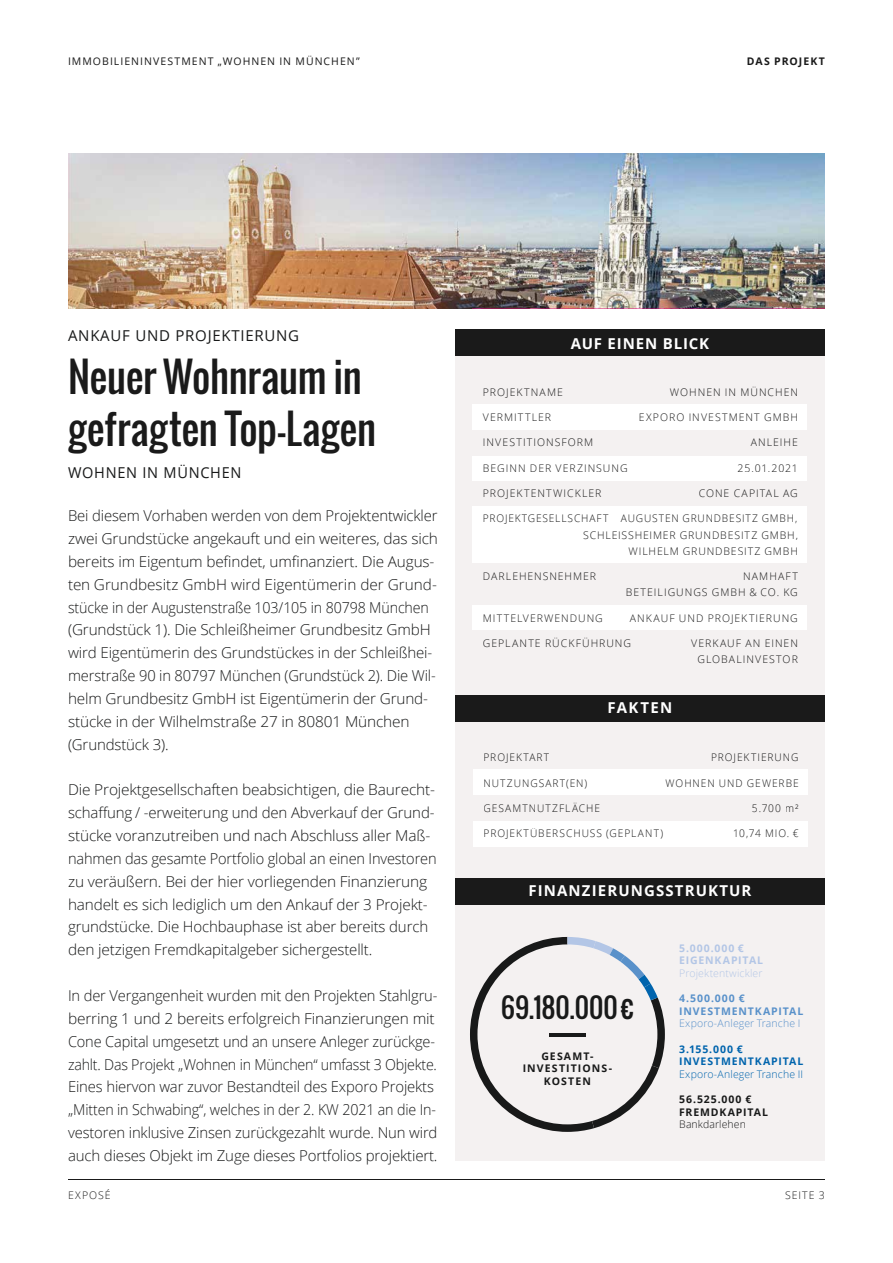
<style>
.page{position:relative;width:893px;height:1263px;background:#fff}
.page>*{position:absolute;margin:0;border:0;box-sizing:border-box;transform-origin:0 0}
.t1{font:40.5px/52.5px "Oswald";color:#1a1a1a}
.t2{font:27px "Oswald";color:#181919}
.t3{font:300 15px/22.8px "Open Sans";letter-spacing:-.01em;color:#181919}
.t4{font:15px "Open Sans";letter-spacing:.05em;color:#181919}
.t5{font:700 15px "Open Sans";letter-spacing:.075em;color:#fff}
.t6{font:700 15px "Open Sans";letter-spacing:.055em;color:#fff}
.t7{font:300 10.5px/16.4px "Open Sans";letter-spacing:.095em;color:#1a1a1a;text-align:right}
.t8{font:300 10.5px/16.4px "Open Sans";letter-spacing:.095em;color:#181818;text-align:right}
.t9{font:700 10.5px/12.6px "Open Sans";letter-spacing:.1em;color:#181919;text-align:center}
.t10{font:10.5px "Open Sans";letter-spacing:.095em;color:#1a1a1a}
.t11{font:700 10.5px/12.6px "Open Sans";letter-spacing:.085em;color:#5991ca}
.t12{font:700 10.5px/12.6px "Open Sans";letter-spacing:.08em;color:#0064ad}
.t13{font:300 10.5px "Open Sans";letter-spacing:.01em;color:#0064ad}
.t14{font:700 10.5px/12.6px "Open Sans";letter-spacing:.08em;color:#b3c6e6}
.t15{font:300 10.5px "Open Sans";letter-spacing:.01em;color:#5991ca}
.t16{font:300 10.5px "Open Sans";letter-spacing:.01em;color:#b3c6e6}
.t17{font:300 10.5px "Open Sans";letter-spacing:.01em;color:#181919}
.t18{font:700 10.5px "Open Sans";letter-spacing:.095em;color:#1a1a1a}
.t19{font:300 10.5px "Open Sans";letter-spacing:.075em;color:#191919}
</style>
<div class="page">
<hr style="left:68px;top:1178px;width:757px;height:1px;background:#1a1a1a">
<div style="left:455px;top:330px;width:370px;height:831px;background:#f4f1f1"></div>
<div style="left:455px;top:330px;width:370px;height:26px;background:#1a1a1a"></div>
<div style="left:455px;top:695px;width:370px;height:26px;background:#1a1a1a"></div>
<div style="left:472px;top:404px;width:335px;height:25px;background:#fff"></div>
<div style="left:472px;top:456px;width:335px;height:24px;background:#fff"></div>
<div style="left:472px;top:605px;width:335px;height:25px;background:#fff"></div>
<div style="left:472px;top:507px;width:335px;height:56px;background:#fff"></div>
<div style="left:455px;top:878px;width:370px;height:26px;background:#1a1a1a"></div>
<div style="left:473px;top:770px;width:335px;height:25px;background:#fff"></div>
<div style="left:473px;top:821px;width:335px;height:25px;background:#fff"></div>
<svg style="left:470px;top:937px;width:195px;height:195px"></svg>
<img style="left:68px;top:153px;width:757px;height:156px">
<p class="t10" style="left:68px;top:54px;width:293px">IMMOBILIENINVESTMENT „WOHNEN IN MÜNCHEN”</p>
<p class="t18" style="left:747px;top:54px;width:80px">DAS PROJEKT</p>
<p class="t4" style="left:68px;top:326px;width:233px">ANKAUF UND PROJEKTIERUNG</p>
<h1 class="t1" style="left:68px;top:350px;width:310px">Neuer Wohnraum in gefragten Top-Lagen</h1>
<p class="t4" style="left:68px;top:462px;width:175px">WOHNEN IN MÜNCHEN</p>
<p class="t3" style="left:68px;top:504px;width:371px">Bei diesem Vorhaben werden von dem Projektentwickler zwei Grundstücke angekauft und ein weiteres, das sich bereits im Eigentum befindet, umfinanziert. Die Augus - ten Grundbesitz GmbH wird Eigentümerin der Grund&shy;stüc ke in der Augustenstraße 103/105 in 80798 München (Grundstück 1). Die Schleißheimer Grundbesitz GmbH wird Eigentümerin des Grundstückes in der Schleißhei - merstraße 90 in 80797 München (Grundstück 2). Die Wil&shy;helm Grundbesitz GmbH ist Eigentümerin der Grund&shy;stücke in der Wilhelmstraße 27 in 80801 München (Grundstück 3).</p>
<p class="t3" style="left:68px;top:778px;width:370px">Die Projektgesellschaften beabsichtigen, die Baurecht&shy;schaffung / -erweiterung und den Abverkauf der Grund - stücke voranzutreiben und nach Abschluss aller Maß&shy;nahmen das gesamte Portfolio global an einen Investoren zu veräußern. Bei der hier vorliegenden Finanzierung handelt es sich lediglich um den Ankauf der 3 Projekt&shy;grundstücke. Die Hochbauphase ist aber bereits durch den jetzigen Fremdkapitalgeber sichergestellt.</p>
<p class="t3" style="left:68px;top:984px;width:371px">In der Vergangenheit wurden mit den Projekten Stahlgru&shy;berring 1 und 2 bereits erfolgreich Finanzierungen mit Cone Capital umgesetzt und an unsere Anleger zurückge&shy;zahlt. Das Projekt „Wohnen in München“ umfasst 3 Objekte.<br>Eines hiervon war zuvor Bestandteil des Exporo Projekts „Mitten in Schwabing“, welches in der 2. KW 2021 an die In&shy;vestoren inklusive Zinsen zurückgezahlt wurde. Nun wird auch dieses Objekt im Zuge dieses Portfolios projektiert.</p>
<p class="t7" style="left:68px;top:1186px;width:44px">EXPOSÉ</p>
<p class="t6" style="left:571px;top:333px;width:140px">AUF EINEN BLICK</p>
<p class="t8" style="left:483px;top:384px;width:81px">PROJEKTNAME</p>
<p class="t8" style="left:670px;top:384px;width:129px">WOHNEN IN MÜNCHEN</p>
<p class="t7" style="left:483px;top:409px;width:70px">VERMITTLER</p>
<p class="t7" style="left:639px;top:409px;width:161px">EXPORO INVESTMENT GMBH</p>
<p class="t8" style="left:483px;top:434px;width:112px">INVESTITIONSFORM</p>
<p class="t8" style="left:751px;top:434px;width:49px">ANLEIHE</p>
<p class="t7" style="left:483px;top:459px;width:146px">BEGINN DER VERZINSUNG</p>
<p class="t19" style="left:737px;top:461px;width:62px">25.01.2021</p>
<p class="t8" style="left:483px;top:485px;width:120px">PROJEKTENTWICKLER</p>
<p class="t8" style="left:699px;top:485px;width:101px">CONE CAPITAL AG</p>
<p class="t7" style="left:483px;top:510px;width:317px">PROJEKTGESELLSCHAFT AUGUSTEN GRUNDBESITZ GMBH,<br>SCHLEISSHEIMER GRUNDBESITZ GMBH,<br>WILHELM GRUNDBESITZ GMBH</p>
<p class="t8" style="left:483px;top:568px;width:115px">DARLEHENSNEHMER</p>
<p class="t8" style="left:626px;top:568px;width:174px">NAMHAFT<br>BETEILIGUNGS GMBH &amp; CO. KG</p>
<p class="t7" style="left:483px;top:609px;width:122px">MITTELVERWENDUNG</p>
<p class="t7" style="left:630px;top:609px;width:170px">ANKAUF UND PROJEKTIERUNG</p>
<p class="t8" style="left:483px;top:635px;width:150px">GEPLANTE RÜCKFÜHRUNG</p>
<p class="t8" style="left:691px;top:635px;width:108px;text-align:center">VERKAUF AN EINEN<br>GLOBALINVESTOR</p>
<p class="t5" style="left:608px;top:697px;width:66px">FAKTEN</p>
<p class="t8" style="left:483px;top:749px;width:67px">PROJEKTART</p>
<p class="t8" style="left:711px;top:749px;width:89px">PROJEKTIERUNG</p>
<p class="t7" style="left:483px;top:774px;width:105px">NUTZUNGSART(EN)</p>
<p class="t7" style="left:666px;top:774px;width:135px">WOHNEN UND GEWERBE</p>
<p class="t8" style="left:483px;top:800px;width:118px">GESAMTNUTZFLÄCHE</p>
<p class="t8" style="left:752px;top:800px;width:48px">5.700 m²</p>
<p class="t7" style="left:483px;top:825px;width:181px">PROJEKTÜBERSCHUSS (GEPLANT)</p>
<p class="t7" style="left:733px;top:825px;width:67px">10,74 MIO. €</p>
<p class="t5" style="left:528px;top:880px;width:225px">FINANZIERUNGSSTRUKTUR</p>
<h2 class="t2" style="left:501px;top:987px;width:135px">69.180.000 €</h2>
<p class="t9" style="left:523px;top:1049px;width:91px">GESAMT-<br>INVESTITIONS-<br>KOSTEN</p>
<p class="t14" style="left:679px;top:941px;width:85px">5.000.000 €<br>EIGENKAPITAL</p>
<p class="t16" style="left:679px;top:966px;width:85px">Projektentwickler</p>
<p class="t11" style="left:679px;top:992px;width:126px">4.500.000 €<br>INVESTMENTKAPITAL</p>
<p class="t15" style="left:679px;top:1016px;width:123px">Exporo-Anleger Tranche I</p>
<p class="t12" style="left:679px;top:1042px;width:126px">3.155.000 €<br>INVESTMENTKAPITAL</p>
<p class="t13" style="left:679px;top:1067px;width:125px">Exporo-Anleger Tranche II</p>
<p class="t9" style="left:679px;top:1092px;width:90px;text-align:left">56.525.000 €<br>FREMDKAPITAL</p>
<p class="t17" style="left:679px;top:1117px;width:68px">Bankdarlehen</p>
<p class="t7" style="left:785px;top:1186px;width:41px">SEITE 3</p>
</div>
